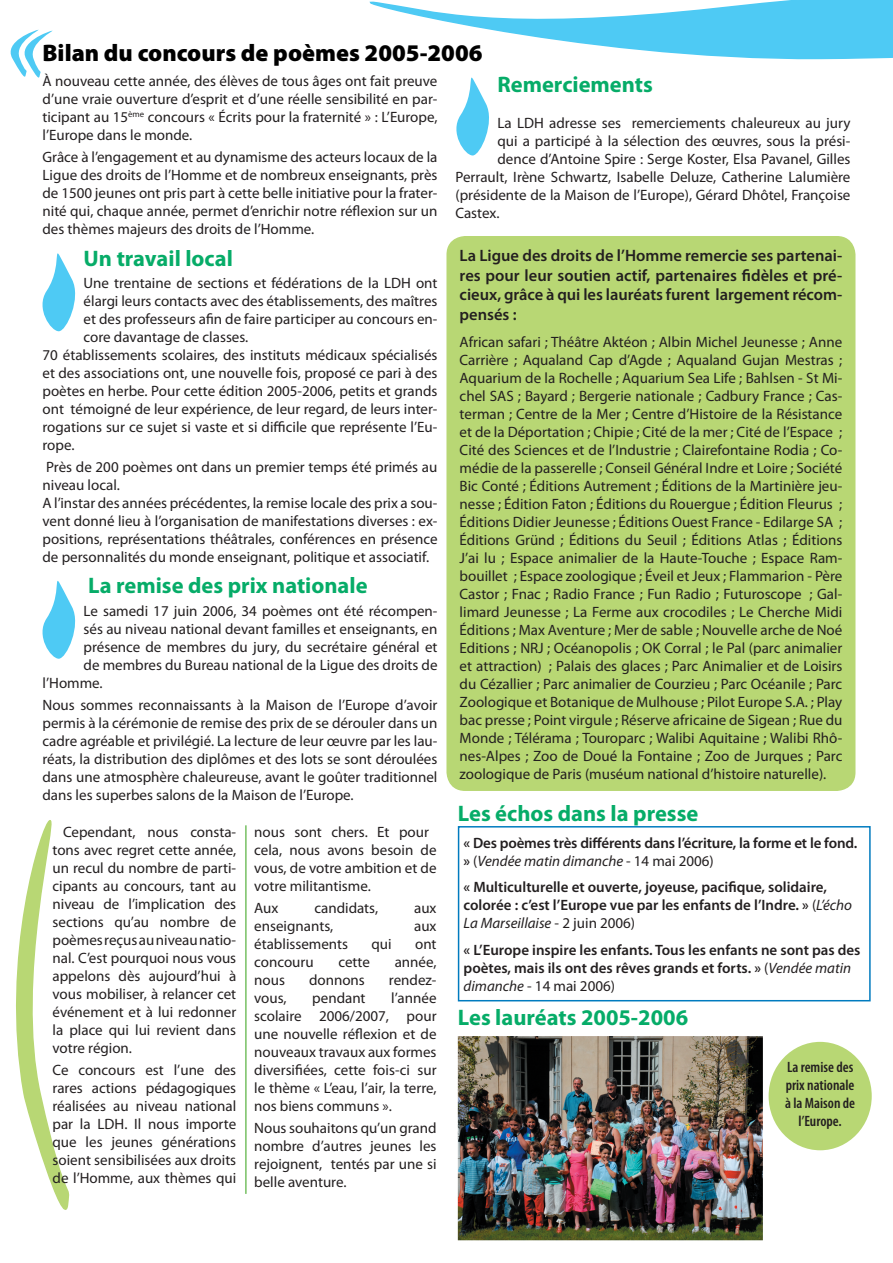
<style>
.page{position:relative;width:893px;height:1263px;background:#fff}
.page>*{position:absolute;margin:0;border:0;box-sizing:border-box;transform-origin:0 0}
.t1{font:900 24px "Myriad Pro";color:#000}
.t2{font:700 22.5px "Myriad Pro";color:#06ac68}
.t3{font:600 16.5px/19.8px "Myriad Pro";color:#231f20;text-align:justify}
.t4{font:15px/18px "Myriad Pro";color:#231f20;text-align:justify}
.t5{font:600 15px/18px "Myriad Pro";color:#231f20}
.t6{font:600 condensed 15px/18px "Myriad Pro";color:#231f20;text-align:center}
.s1{font-weight:400}
.s2{font-weight:400;font-style:italic}
</style>
<div class="page">
<svg style="left:16px;top:820px;width:54px;height:390px"></svg>
<svg style="left:10px;top:29px;width:43px;height:49px"></svg>
<hr style="left:245px;top:825px;width:2px;height:369px;background:#77c063">
<div style="left:769px;top:1042px;width:103px;height:108px;background:#b8d774;border-radius:50%"></div>
<svg style="left:42px;top:253px;width:34px;height:78px"></svg>
<svg style="left:42px;top:581px;width:34px;height:78px"></svg>
<svg style="left:369px;top:0;width:524px;height:155px"></svg>
<div style="left:446px;top:236px;width:410px;height:554px;background:#b8d774"></div>
<img style="left:458px;top:1036px;width:305px;height:204px">
<div style="left:458px;top:826px;width:413px;height:175px;border:2px solid #007bbf"></div>
<h1 class="t1" style="left:43px;top:39px;width:441px">Bilan du concours de poèmes 2005-2006</h1>
<p class="t4" style="left:43px;top:72px;width:396px">À nouveau cette année, des élèves de tous âges ont fait preuve d’une vraie ouverture d’esprit et d’une réelle sensibilité en par&shy;ticipant au 15<sup>ème</sup> concours « Écrits pour la fraternité » : L’Europe, l’Europe dans le monde.</p>
<p class="t4" style="left:43px;top:149px;width:396px">Grâce à l’engagement et au dynamisme des acteurs locaux de la Ligue des droits de l’Homme et de nombreux enseignants, près de 1500 jeunes ont pris part à cette belle initiative pour la frater&shy;nité qui, chaque année, permet d’enrichir notre réflexion sur un des thèmes majeurs des droits de l’Homme.</p>
<h2 class="t2" style="left:84px;top:245px;width:151px">Un travail local</h2>
<p class="t4" style="left:84px;top:274px;width:355px">Une trentaine de sections et fédérations de la LDH ont</p>
<p class="t4" style="left:84px;top:292px;width:355px">élargi leurs contacts avec des établissements, des maîtres</p>
<p class="t4" style="left:84px;top:310px;width:355px">et des professeurs afin de faire participer au concours en-</p>
<p class="t4" style="left:84px;top:328px;width:166px">core davantage de classes.</p>
<p class="t4" style="left:43px;top:346px;width:396px">70 établissements scolaires, des instituts médicaux spécialisés</p>
<p class="t4" style="left:43px;top:364px;width:396px">et des associations ont, une nouvelle fois, proposé ce pari à des</p>
<p class="t4" style="left:43px;top:382px;width:396px">poètes en herbe. Pour cette édition 2005-2006, petits et grands</p>
<p class="t4" style="left:43px;top:400px;width:396px">ont témoigné de leur expérience, de leur regard, de leurs inter-</p>
<p class="t4" style="left:43px;top:418px;width:396px">rogations sur ce sujet si vaste et si difficile que représente l’Eu-</p>
<p class="t4" style="left:43px;top:436px;width:33px">rope.</p>
<p class="t4" style="left:43px;top:458px;width:396px;text-align:left">Près de 200 poèmes ont dans un premier temps été primés au niveau local.<br>A l’instar des années précédentes, la remise locale des prix a sou&shy;vent donné lieu à l’organisation de manifestations diverses : ex&shy;positions, représentations théâtrales, conférences en présence de personnalités du monde enseignant, politique et associatif.</p>
<h2 class="t2" style="left:88px;top:573px;width:281px">La remise des prix nationale</h2>
<p class="t4" style="left:84px;top:602px;width:355px">Le samedi 17 juin 2006, 34 poèmes ont été récompen-</p>
<p class="t4" style="left:84px;top:620px;width:355px">sés au niveau national devant familles et enseignants, en</p>
<p class="t4" style="left:84px;top:638px;width:355px">présence de membres du jury, du secrétaire général et</p>
<p class="t4" style="left:84px;top:656px;width:355px">de membres du Bureau national de la Ligue des droits de</p>
<p class="t4" style="left:43px;top:674px;width:62px">l’Homme.</p>
<p class="t4" style="left:43px;top:696px;width:396px">Nous sommes reconnaissants à la Maison de l’Europe d’avoir permis à la cérémonie de remise des prix de se dérouler dans un cadre agréable et privilégié. La lecture de leur œuvre par les lau&shy;réats, la distribution des diplômes et des lots se sont déroulées dans une atmosphère chaleureuse, avant le goûter traditionnel dans les superbes salons de la Maison de l’Europe.</p>
<p class="t4" style="left:53px;top:823px;width:185px;text-indent:11px">Cependant, nous consta&shy;tons avec regret cette année, un recul du nombre de parti&shy;cipants au concours, tant au niveau de l’implication des sections qu’au nombre de poèmes reçus au niveau natio&shy;nal. C’est pourquoi nous vous appelons dès aujourd’hui à vous mobiliser, à relancer cet événement et à lui redonner la place qui lui revient dans votre région.</p>
<p class="t4" style="left:53px;top:1061px;width:185px">Ce concours est l’une des rares actions pédagogiques réalisées au niveau national par la LDH. Il nous importe que les jeunes générations soient sensibilisées aux droits de l’Homme, aux thèmes qui</p>
<p class="t4" style="left:254px;top:823px;width:184px;text-align:left">nous sont chers. Et pour cela, nous avons besoin de vous, de votre ambition et de votre militantisme.</p>
<p class="t4" style="left:254px;top:899px;width:26px">Aux</p>
<p class="t4" style="left:314px;top:899px;width:65px">candidats,</p>
<p class="t4" style="left:414px;top:899px;width:24px">aux</p>
<p class="t4" style="left:254px;top:917px;width:81px">enseignants,</p>
<p class="t4" style="left:414px;top:917px;width:24px">aux</p>
<p class="t4" style="left:254px;top:935px;width:95px">établissements</p>
<p class="t4" style="left:371px;top:935px;width:22px">qui</p>
<p class="t4" style="left:415px;top:935px;width:23px">ont</p>
<p class="t4" style="left:254px;top:953px;width:61px">concouru</p>
<p class="t4" style="left:338px;top:953px;width:33px">cette</p>
<p class="t4" style="left:395px;top:953px;width:43px">année,</p>
<p class="t4" style="left:254px;top:971px;width:32px">nous</p>
<p class="t4" style="left:309px;top:971px;width:57px">donnons</p>
<p class="t4" style="left:389px;top:971px;width:49px">rendez-</p>
<p class="t4" style="left:254px;top:989px;width:34px">vous,</p>
<p class="t4" style="left:312px;top:989px;width:55px">pendant</p>
<p class="t4" style="left:254px;top:989px;width:184px;text-indent:137px">l’année scolaire 2006/2007, pour une nouvelle réflexion et de nouveaux travaux aux formes diversifiées, cette fois-ci sur le thème « L’eau, l’air, la terre, nos biens communs ».</p>
<p class="t4" style="left:254px;top:1119px;width:184px">Nous souhaitons qu’un grand nombre d’autres jeunes les rejoignent, tentés par une si belle aventure.</p>
<h2 class="t2" style="left:497px;top:71px;width:157px">Remerciements</h2>
<p class="t4" style="left:497px;top:114px;width:354px">La LDH adresse ses remerciements chaleureux au jury</p>
<p class="t4" style="left:497px;top:132px;width:354px">qui a participé à la sélection des œuvres, sous la prési-</p>
<p class="t4" style="left:497px;top:150px;width:354px">dence d’Antoine Spire : Serge Koster, Elsa Pavanel, Gilles</p>
<p class="t4" style="left:455px;top:168px;width:396px">Perrault, Irène Schwartz, Isabelle Deluze, Catherine Lalumière</p>
<p class="t4" style="left:455px;top:186px;width:396px">(présidente de la Maison de l’Europe), Gérard Dhôtel, Françoise</p>
<p class="t4" style="left:455px;top:204px;width:46px">Castex.</p>
<p class="t3" style="left:460px;top:246px;width:384px">La Ligue des droits de l’Homme remercie ses partenai&shy;res pour leur soutien actif, partenaires fidèles et pré&shy;cieux, grâce à qui les lauréats furent largement récom&shy;pensés :</p>
<p class="t4" style="left:460px;top:333px;width:384px">African safari ; Théâtre Aktéon ; Albin Michel Jeunesse ; Anne Carrière ; Aqualand Cap d’Agde ; Aqualand Gujan Mestras ; Aquarium de la Rochelle ; Aquarium Sea Life ; Bahlsen - St Mi&shy;chel SAS ; Bayard ; Bergerie nationale ; Cadbury France ; Cas&shy;terman ; Centre de la Mer ; Centre d’Histoire de la Résistance et de la Déportation ; Chipie ; Cité de la mer ; Cité de l’Espace ; Cité des Sciences et de l’Industrie ; Clairefontaine Rodia ; Co&shy;médie de la passerelle ; Conseil Général Indre et Loire ; Société Bic Conté ; Éditions Autrement ; Éditions de la Martinière jeu&shy;nesse ; Édition Faton ; Éditions du Rouergue ; Édition Fleurus ; Éditions Didier Jeunesse ; Éditions Ouest France - Edilarge SA ; Éditions Gründ ; Éditions du Seuil ; Éditions Atlas ; Éditions J’ai lu ; Espace animalier de la Haute-Touche ; Espace Ram&shy;bouillet ; Espace zoologique ; Éveil et Jeux ; Flammarion - Père Castor ; Fnac ; Radio France ; Fun Radio ; Futuroscope ; Gal&shy;limard Jeunesse ; La Ferme aux crocodiles ; Le Cherche Midi Éditions ; Max Aventure ; Mer de sable ; Nouvelle arche de Noé Editions ; NRJ ; Océanopolis ; OK Corral ; le Pal (parc animalier et attraction) ; Palais des glaces ; Parc Animalier et de Loisirs du Cézallier ; Parc animalier de Courzieu ; Parc Océanile ; Parc Zoologique et Botanique de Mulhouse ; Pilot Europe S.A. ; Play bac presse ; Point virgule ; Réserve africaine de Sigean ; Rue du Monde ; Télérama ; Touroparc ; Walibi Aquitaine ; Walibi Rhô&shy;nes-Alpes ; Zoo de Doué la Fontaine ; Zoo de Jurques ; Parc zoologique de Paris (muséum national d’histoire naturelle).</p>
<h2 class="t2" style="left:458px;top:801px;width:242px">Les échos dans la presse</h2>
<p class="t5" style="left:464px;top:834px;width:395px">« Des poèmes très différents dans l’écriture, la forme et le fond. » <span class="s1">(</span><span class="s2">Vendée matin dimanche</span> <span class="s1">- 14 mai 2006)</span></p>
<p class="t5" style="left:464px;top:878px;width:390px">« Multiculturelle et ouverte, joyeuse, pacifique, solidaire, colorée : c’est l’Europe vue par les enfants de l’Indre. » <span class="s1">(</span><span class="s2">L’écho<br>La Marseillaise</span> <span class="s1">- 2 juin 2006)</span></p>
<p class="t5" style="left:464px;top:941px;width:398px">« L’Europe inspire les enfants. Tous les enfants ne sont pas des poètes, mais ils ont des rêves grands et forts. » <span class="s1">(</span><span class="s2">Vendée matin dimanche</span> <span class="s1">- 14 mai 2006)</span></p>
<h2 class="t2" style="left:458px;top:1004px;width:232px">Les lauréats 2005-2006</h2>
<p class="t6" style="left:785px;top:1058px;width:72px">La remise des prix nationale à la Maison de l’Europe.</p>
</div>
